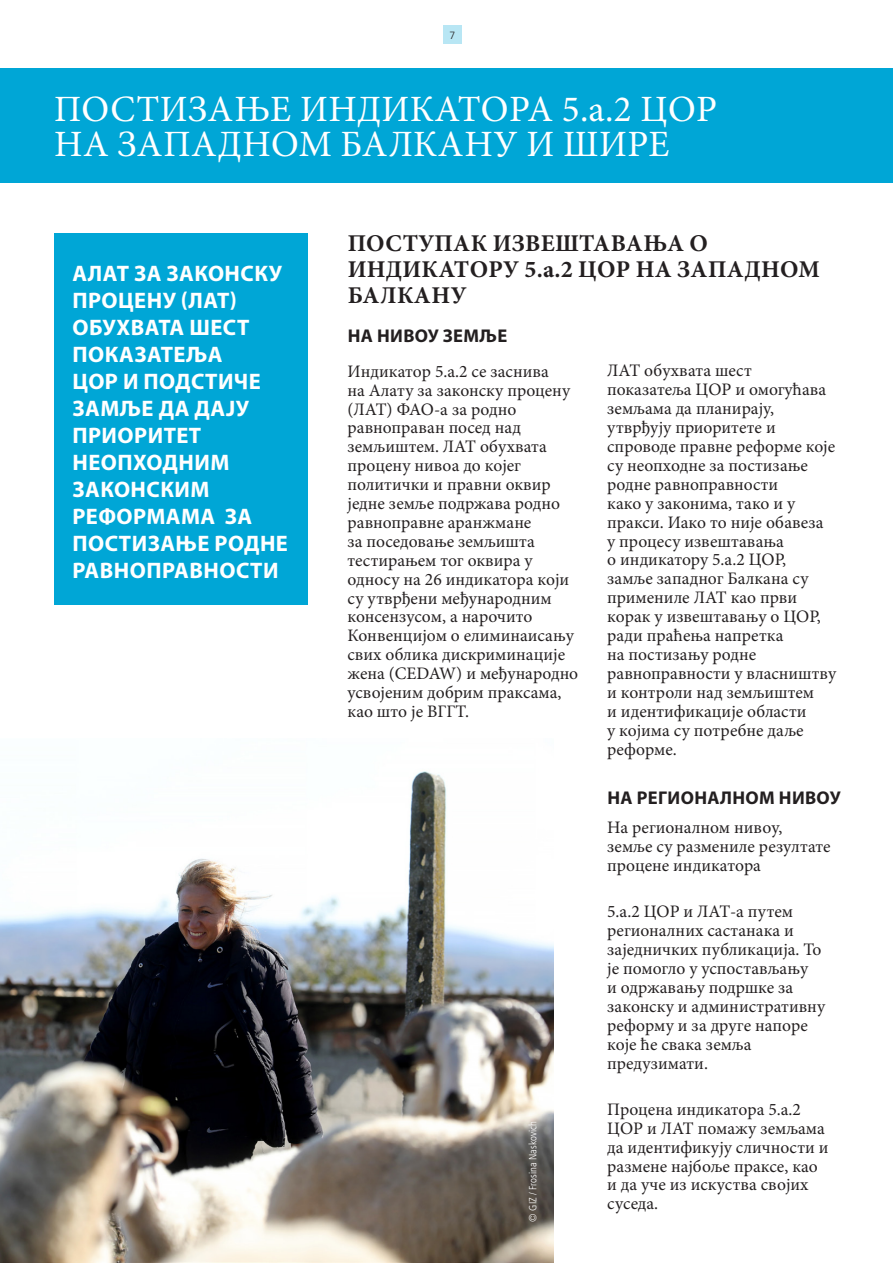
<style>
.page{position:relative;width:893px;height:1263px;background:#fff}
.page>*{position:absolute;margin:0;border:0;box-sizing:border-box;transform-origin:0 0}
.t1{font:37.2px/35.1px "Minion Pro";letter-spacing:.01em;color:#fff}
.t2{font:700 24px/25.5px "Minion Pro";letter-spacing:.01em;color:#231f20}
.t3{font:700 22.5px/27px "Myriad Pro";letter-spacing:.02em;color:#fff}
.t4{font:700 18.45px "Myriad Pro";letter-spacing:.02em;color:#231f20}
.t5{font:17.55px/18.9px "Minion Pro";color:#231f20}
.t6{font:300 condensed 10.5px "Frutiger LT Std";color:#fff}
.t7{font:300 10.5px "Frutiger LT Std";color:#231f20}
</style>
<div class="page">
<img style="left:0;top:771px;width:554px;height:492px">
<div style="left:0;top:68px;width:893px;height:115px;background:#00a6d6"></div>
<div style="left:54px;top:234px;width:254px;height:371px;background:#00a6d6"></div>
<div style="left:443px;top:26px;width:18px;height:18px;background:#b8e6f4"></div>
<p class="t7" style="left:449px;top:29px;width:7px">7</p>
<p class="t1" style="left:54px;top:91px;width:664px">ПОСТИЗАЊЕ ИНДИКАТОРА 5.a.2 ЦОР<br>НА ЗАПАДНОМ БАЛКАНУ И ШИРЕ</p>
<p class="t3" style="left:72px;top:260px;width:217px">АЛАТ ЗА ЗАКОНСКУ<br>ПРОЦЕНУ (ЛАТ)<br>ОБУХВАТА ШЕСТ<br>ПОКАЗАТЕЉА<br>ЦОР И ПОДСТИЧЕ<br>ЗАМЉЕ ДА ДАЈУ<br>ПРИОРИТЕТ<br>НЕОПХОДНИМ<br>ЗАКОНСКИМ<br>РЕФОРМАМА ЗА<br>ПОСТИЗАЊЕ РОДНЕ<br>РАВНОПРАВНОСТИ</p>
<p class="t2" style="left:348px;top:231px;width:474px">ПОСТУПАК ИЗВЕШТАВАЊА О<br>ИНДИКАТОРУ 5.a.2 ЦОР НА ЗАПАДНОМ<br>БАЛКАНУ</p>
<p class="t4" style="left:348px;top:325px;width:161px">НА НИВОУ ЗЕМЉЕ</p>
<p class="t5" style="left:348px;top:362px;width:232px">Индикатор 5.a.2 се заснива<br>на Алату за законску процену (ЛАТ) ФАО-а за родно равноправан посед над земљиштем. ЛАТ обухвата процену нивоа до којег политички и правни оквир једне земље подржава родно равноправне аранжмане<br>за поседовање земљишта тестирањем тог оквира у односу на 26 индикатора који су утврђени међународним консензусом, а нарочито<br>Конвенцијом о елиминаисању свих облика дискриминације жена (CEDAW) и међународно усвојеним добрим праксама, као што је ВГГТ.</p>
<p class="t6" style="left:527px;top:1221px;width:102px;rotate:-90deg">© GIZ / Frosina Naskovich</p>
<p class="t5" style="left:607px;top:361px;width:230px">ЛАТ обухвата шест показатеља ЦОР и омогућава земљама да планирају, утврђују приоритете и спроводе правне реформе које су неопходне за постизање родне равноправности<br>како у законима, тако и у пракси. Иако то није обавеза<br>у процесу извештавања<br>о индикатору 5.a.2 ЦОР, замље западног Балкана су примениле ЛАТ као први корак у извештавању о ЦОР, ради праћења напретка<br>на постизању родне равноправности у власништву и контроли над земљиштем<br>и идентификације области<br>у којима су потребне даље реформе.</p>
<p class="t4" style="left:607px;top:787px;width:235px">НА РЕГИОНАЛНОМ НИВОУ</p>
<p class="t5" style="left:607px;top:818px;width:225px">На регионалном нивоу, земље су размениле резултате процене индикатора</p>
<p class="t5" style="left:607px;top:902px;width:220px">5.a.2 ЦОР и ЛАТ-а путем регионалних састанака и заједничких публикација. То је помогло у успостављању<br>и одржавању подршке за законску и административну реформу и за друге напоре које ће свака земља предузимати.</p>
<p class="t5" style="left:607px;top:1100px;width:223px">Процена индикатора 5.a.2<br>ЦОР и ЛАТ помажу земљама да идентификују сличности и размене најбоље праксе, као и да уче из искуства својих суседа.</p>
</div>
